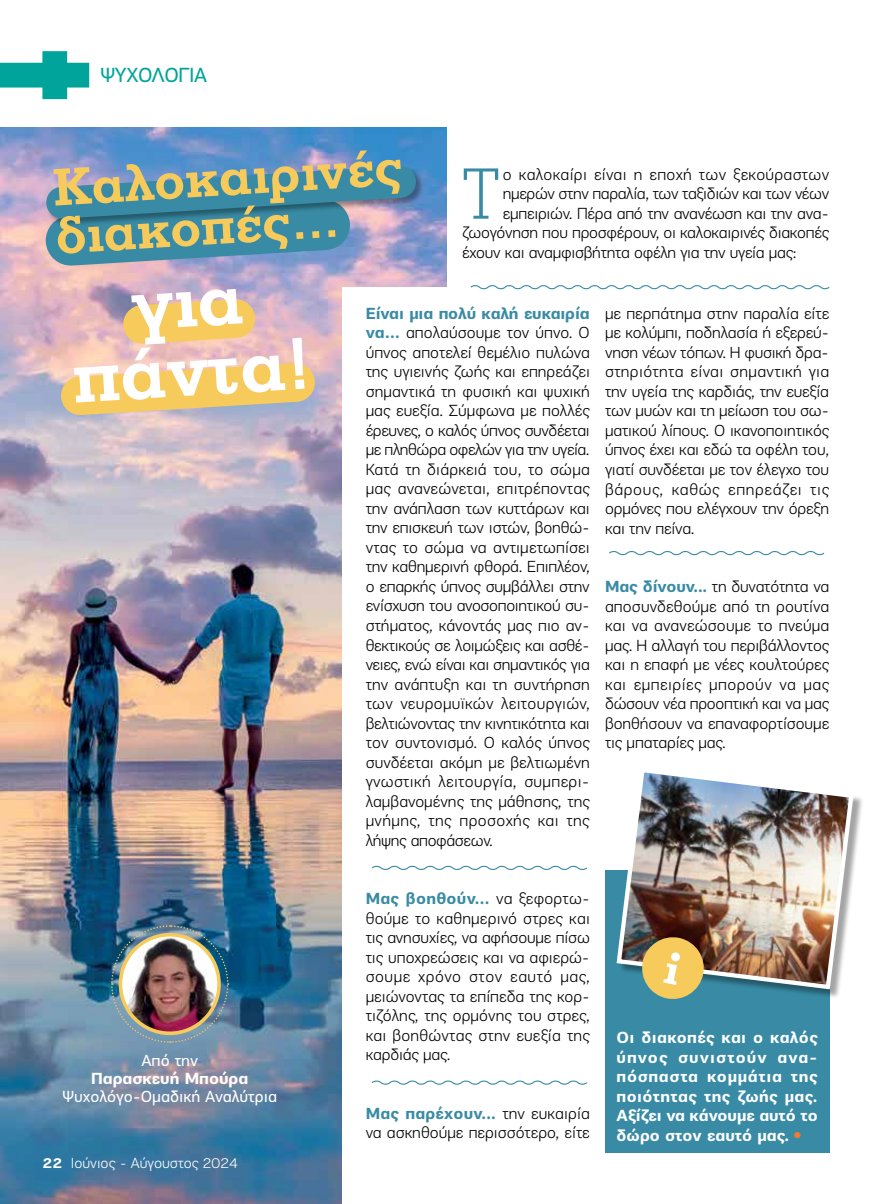
<style>
.page{position:relative;width:893px;height:1204px;background:#fff}
.page>*{position:absolute;margin:0;border:0;box-sizing:border-box;transform-origin:0 0}
.t1{font:300 73.95px "PF Litho Text";color:#398ba5}
.t2{font:21px "PF Encore Sans Pro";letter-spacing:-.025em;color:#00a49a}
.t3{font:300 16.5px/19.5px "PF Encore Sans Pro";letter-spacing:-.01em;color:#000;text-align:justify}
.t4{font:700 16.5px/19.5px "PF Encore Sans Pro";color:#fff;text-align:justify}
.t5{font:300 16.5px "PF Encore Sans Pro";letter-spacing:.02em;color:#000}
.t6{font:16.5px "PF Encore Sans Pro";color:#fff}
.t7{font:300 15px "PF Encore Sans Pro";color:#fff}
.s1{font-weight:700}
.s2{font-weight:700;color:#398ba5}
.s3{font-family:"CF Din";color:#f47932}
</style>
<div class="page">
<img style="left:0;top:128px;width:446px;height:1075px">
<div style="left:342px;top:287px;width:551px;height:916px;background:#fff"></div>
<div style="left:605px;top:870px;width:224px;height:282px;background:#398ba5"></div>
<img style="left:110px;top:924px;width:119px;height:119px">
<svg style="left:119px;top:932px;width:102px;height:103px"></svg>
<img style="left:122px;top:936px;width:95px;height:95px;border-radius:47px">
<svg style="left:0;top:51px;width:89px;height:48px"></svg>
<svg style="left:371px;top:865px;width:216px;height:5px"></svg>
<svg style="left:371px;top:1080px;width:216px;height:5px"></svg>
<svg style="left:609px;top:551px;width:216px;height:5px"></svg>
<svg style="left:470px;top:285px;width:360px;height:5px"></svg>
<svg style="left:60px;top:289px;width:256px;height:126px"></svg>
<div style="left:618px;top:769px;width:246px;height:230px;background:#000;opacity:.36"></div>
<img style="left:616px;top:769px;width:240px;height:222px">
<svg style="left:639px;top:934px;width:68px;height:65px;background:#bca663"></svg>
<div style="left:46px;top:166px;width:379px;height:61px;background:#000;opacity:.35"></div>
<svg style="left:45px;top:150px;width:371px;height:116px;background:#7d9ca1"></svg>
<p class="t2" style="left:101px;top:62px;width:108px">ΨΥΧΟΛΟΓΙΑ</p>
<p class="t6" style="left:141px;top:1050px;width:58px">Από την</p>
<p class="t4" style="left:91px;top:1068px;width:159px">Παρασκευή Μπούρα</p>
<p class="t6" style="left:62px;top:1086px;width:216px">Ψυχολόγο-Ομαδική Αναλύτρια</p>
<p class="t7" style="left:43px;top:1154px;width:197px"><span class="s1">22</span> Ιούνιος - Αύγουστος 2024</p>
<h1 class="t1" style="left:462px;top:149px;width:39px">Τ</h1>
<p class="t5" style="left:503px;top:164px;width:328px">ο καλοκαίρι είναι η εποχή των ξεκούραστων</p>
<p class="t3" style="left:503px;top:184px;width:328px">ημερών στην παραλία, των ταξιδιών και των νέων</p>
<p class="t3" style="left:503px;top:203px;width:328px">εμπειριών. Πέρα από την ανανέωση και την ανα-</p>
<p class="t3" style="left:462px;top:223px;width:369px">ζωογόνηση που προσφέρουν, οι καλοκαιρινές διακοπές</p>
<p class="t3" style="left:462px;top:242px;width:336px">έχουν και αναμφισβήτητα οφέλη για την υγεία μας:</p>
<p class="t3" style="left:366px;top:303px;width:226px"><span class="s2">Είναι μια πολύ καλή ευκαιρία να...</span> απολαύσουμε τον ύπνο. Ο ύπνος αποτελεί θεμέλιο πυλώνα της υγιεινής ζωής και επηρεάζει σημαντικά τη φυσική και ψυχική μας ευεξία. Σύμφωνα με πολλές έρευνες, ο καλός ύπνος συνδέεται με πληθώρα οφελών για την υγεία.<br>Κατά τη διάρκειά του, το σώμα μας ανανεώνεται, επιτρέποντας την ανάπλαση των κυττάρων και την επισκευή των ιστών, βοηθώ&shy;ντας το σώμα να αντιμετωπίσει την καθημερινή φθορά. Επιπλέον, ο επαρκής ύπνος συμβάλλει στην ενίσχυση του ανοσοποιητικού συ&shy;στήματος, κάνοντάς μας πιο αν&shy;θεκτικούς σε λοιμώξεις και ασθέ&shy;νειες, ενώ είναι και σημαντικός για την ανάπτυξη και τη συντήρηση των νευρομυϊκών λειτουργιών, βελτιώνοντας την κινητικότητα και τον συντονισμό. Ο καλός ύπνος συνδέεται ακόμη με βελτιωμένη γνωστική λειτουργία, συμπερι&shy;λαμβανομένης της μάθησης, της μνήμης, της προσοχής και της λήψης αποφάσεων.</p>
<p class="t3" style="left:605px;top:303px;width:226px">με περπάτημα στην παραλία είτε με κολύμπι, ποδηλασία ή εξερεύ&shy;νηση νέων τόπων. Η φυσική δρα&shy;στηριότητα είναι σημαντική για την υγεία της καρδιάς, την ευεξία των μυών και τη μείωση του σω&shy;ματικού λίπους. Ο ικανοποιητικός ύπνος έχει και εδώ τα οφέλη του, γιατί συνδέεται με τον έλεγχο του βάρους, καθώς επηρεάζει τις ορμόνες που ελέγχουν την όρεξη και την πείνα.</p>
<p class="t3" style="left:605px;top:577px;width:226px"><span class="s2">Μας δίνουν...</span> τη δυνατότητα να αποσυνδεθούμε από τη ρουτίνα και να ανανεώσουμε το πνεύμα μας. Η αλλαγή του περιβάλλοντος και η επαφή με νέες κουλτούρες και εμπειρίες μπορούν να μας δώσουν νέα προοπτική και να μας βοηθήσουν να επαναφορτίσουμε τις μπαταρίες μας.</p>
<p class="t3" style="left:366px;top:888px;width:226px"><span class="s2">Μας βοηθούν...</span> να ξεφορτω&shy;θούμε το καθημερινό στρες και τις ανησυχίες, να αφήσουμε πίσω τις υποχρεώσεις και να αφιερώ&shy;σουμε χρόνο στον εαυτό μας, μειώνοντας τα επίπεδα της κορ&shy;τιζόλης, της ορμόνης του στρες, και βοηθώντας στην ευεξία της καρδιάς μας.</p>
<p class="t3" style="left:366px;top:1103px;width:226px"><span class="s2">Μας παρέχουν...</span> την ευκαιρία να ασκηθούμε περισσότερο, είτε</p>
<p class="t4" style="left:617px;top:1027px;width:203px">Οι διακοπές και ο καλός ύπνος συνιστούν ανα&shy;πόσπαστα κομμάτια της ποιότητας της ζωής μας.<br>Αξίζει να κάνουμε αυτό το δώρο στον εαυτό μας. <span class="s3">–</span></p>
</div>
